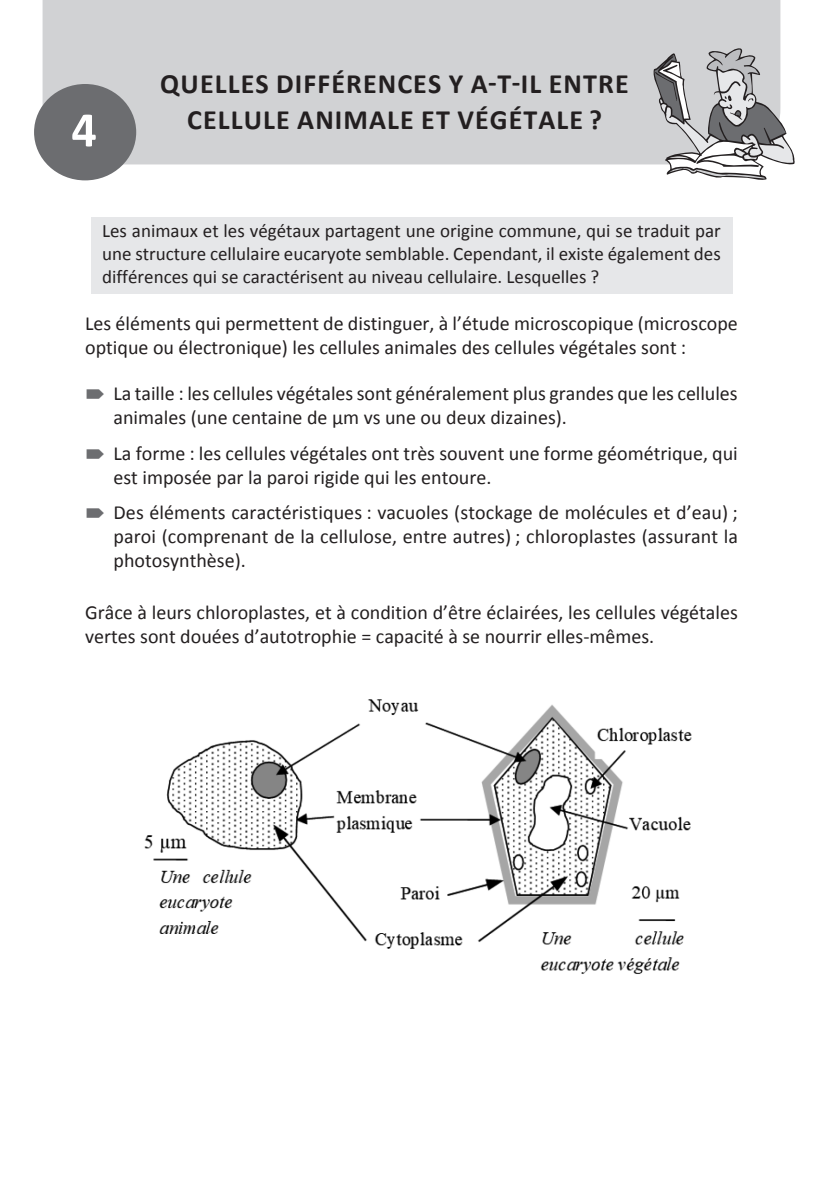
<style>
.page{position:relative;width:823px;height:1191px;background:#fff}
.page>*{position:absolute;margin:0;border:0;box-sizing:border-box;transform-origin:0 0}
.t1{font:700 50px "Calibri";color:#fff}
.t2{font:700 28px/36px "Calibri";letter-spacing:.04em;color:#231f20;text-align:center}
.t3{font:20px/24px "Calibri";color:#231f20}
.t4{font:19px/23px "Calibri";color:#231f20;text-align:justify}
</style>
<div class="page">
<div style="left:43px;top:0;width:737px;height:164px;background:#d1d2d4"></div>
<svg style="left:653px;top:48px;width:141px;height:132px"></svg>
<div style="left:34px;top:84px;width:102px;height:96px;background:#6c6d70;border-radius:50%"></div>
<div style="left:91px;top:217px;width:640px;height:76px;background:#e6e7e9"></div>
<img style="left:144px;top:699px;width:548px;height:275px">
<h1 class="t1" style="left:71px;top:94px;width:27px">4</h1>
<h2 class="t2" style="left:160px;top:65px;width:469px">QUELLES DIFFÉRENCES Y A-T‑IL ENTRE<br>CELLULE ANIMALE ET VÉGÉTALE ?</h2>
<p class="t4" style="left:102px;top:219px;width:619px">Les animaux et les végétaux partagent une origine commune, qui se traduit par une structure cellulaire eucaryote semblable. Cependant, il existe également des différences qui se caractérisent au niveau cellulaire. Lesquelles ?</p>
<p class="t3" style="left:85px;top:311px;width:653px">Les éléments qui permettent de distinguer, à l’étude microscopique (microscope optique ou électronique) les cellules animales des cellules végétales sont :</p>
<p class="t3" style="left:113px;top:382px;width:625px">La taille : les cellules végétales sont généralement plus grandes que les cellules animales (une centaine de µm vs une ou deux dizaines).</p>
<p class="t3" style="left:113px;top:441px;width:625px">La forme : les cellules végétales ont très souvent une forme géométrique, qui est imposée par la paroi rigide qui les entoure.</p>
<p class="t3" style="left:113px;top:500px;width:625px;text-align:justify">Des éléments caractéristiques : vacuoles (stockage de molécules et d’eau) ; paroi (comprenant de la cellulose, entre autres) ; chloroplastes (assurant la photosynthèse).</p>
<p class="t3" style="left:85px;top:601px;width:653px">Grâce à leurs chloroplastes, et à condition d’être éclairées, les cellules végétales vertes sont douées d’autotrophie = capacité à se nourrir elles-mêmes.</p>
</div>
